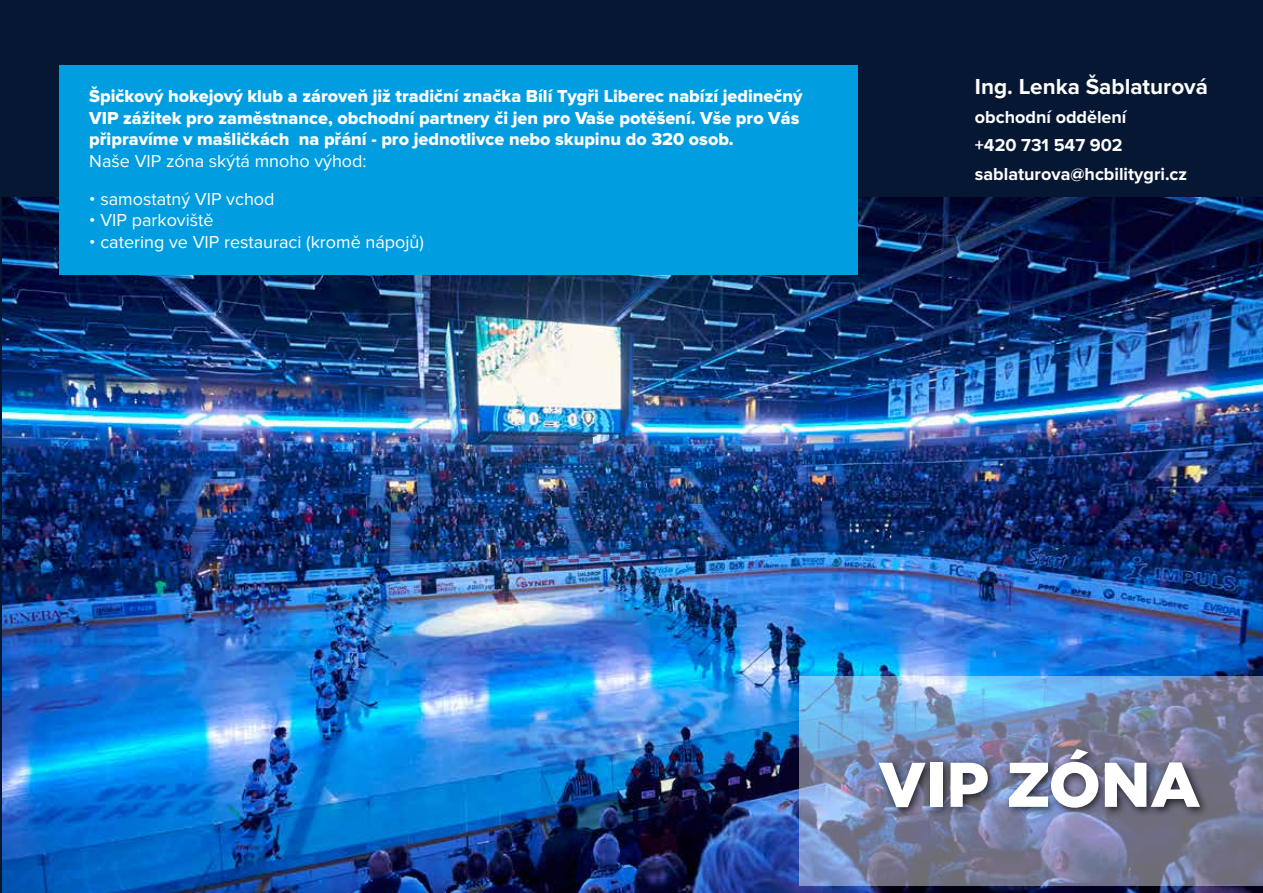
<style>
.page{position:relative;width:1263px;height:893px;background:#061734}
.page>*{position:absolute;margin:0;border:0;box-sizing:border-box;transform-origin:0 0}
.t1{font:900 63px "Gotham";color:#fff}
.t2{font:700 22.5px "Proxima Nova";color:#fff}
.t3{font:18px/21.6px "Proxima Nova Extrabld";color:#fff}
.t4{font:18px "Proxima Nova";color:#fff}
.t5{font:700 18px/28.5px "Proxima Nova";color:#fff}
</style>
<div class="page">
<img style="left:2px;top:198px;width:1261px;height:695px">
<div style="left:60px;top:65px;width:798px;height:210px;background:#009ee0"></div>
<svg style="left:799px;top:676px;width:464px;height:209px;background:#798caf"></svg>
<div style="left:874px;top:745px;width:336px;height:74px;background:#000;opacity:.71"></div>
<p class="t3" style="left:89px;top:86px;width:715px">Špičkový hokejový klub a zároveň již tradiční značka Bílí Tygři Liberec nabízí jedinečný<br>VIP zážitek pro zaměstnance, obchodní partnery či jen pro Vaše potěšení. Vše pro Vás připravíme v mašličkách na přání - pro jednotlivce nebo skupinu do 320 osob.</p>
<p class="t4" style="left:89px;top:151px;width:279px">Naše VIP zóna skýtá mnoho výhod:</p>
<p class="t4" style="left:89px;top:188px;width:187px">• samostatný VIP vchod</p>
<p class="t4" style="left:89px;top:210px;width:126px">• VIP parkoviště</p>
<p class="t4" style="left:89px;top:232px;width:336px">• catering ve VIP restauraci (kromě nápojů)</p>
<p class="t2" style="left:975px;top:74px;width:235px">Ing. Lenka Šablaturová</p>
<p class="t5" style="left:975px;top:103px;width:214px">obchodní oddělení<br>+420 731 547 902 sablaturova@hcbilitygri.cz</p>
<h1 class="t1" style="left:878px;top:741px;width:324px">VIP ZÓNA</h1>
</div>
